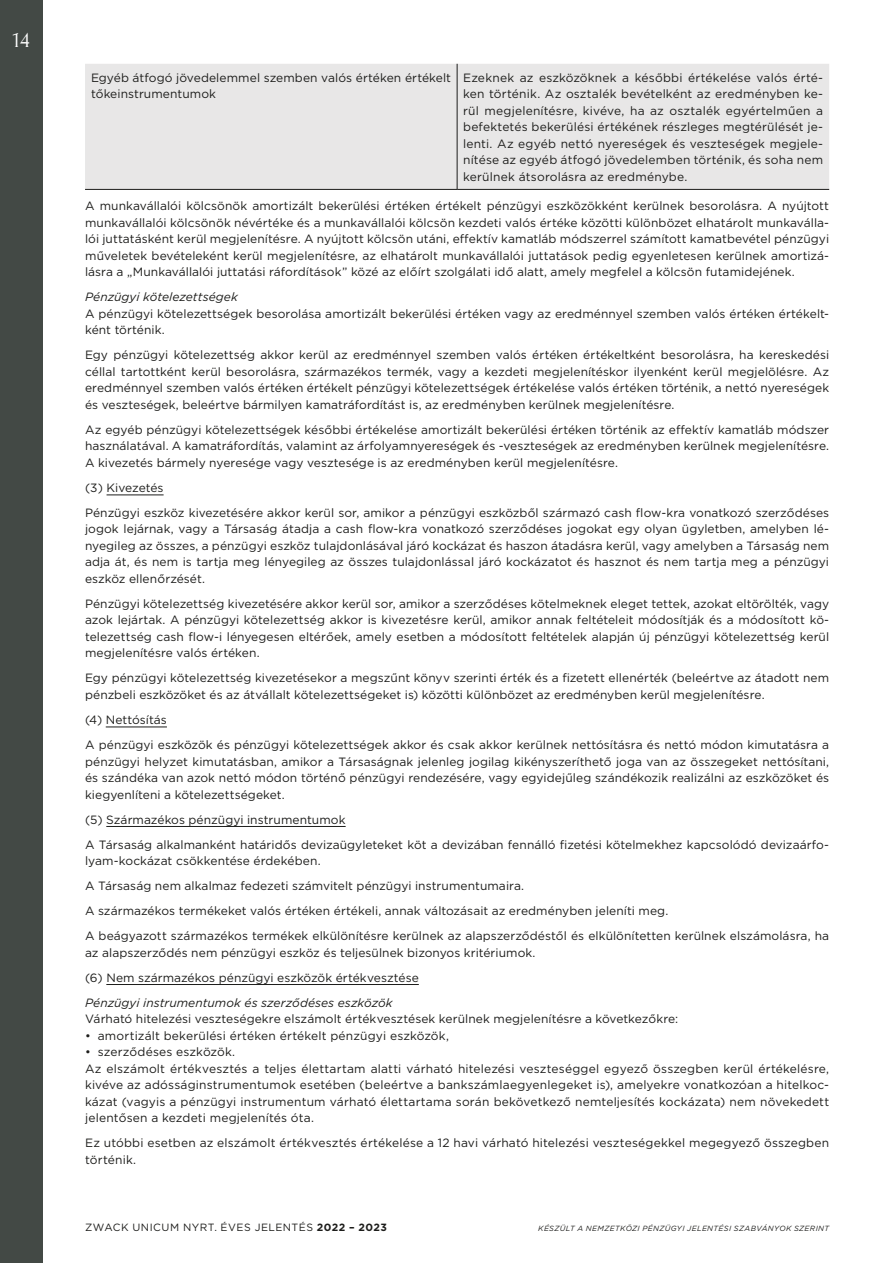
<style>
.page{position:relative;width:893px;height:1263px;background:#fff}
.page>*{position:absolute;margin:0;border:0;box-sizing:border-box;transform-origin:0 0}
.t1{font:22.5px "Forum";color:#fff}
.t2{font:12px/16.5px "Gotham";letter-spacing:.005em;color:#1d1d1b}
.t3{font:italic 12px "Gotham";letter-spacing:.005em;color:#1d1d1b}
.t4{font:10.5px "Gotham";letter-spacing:.05em;color:#1d1d1b}
.t5{font:italic 7.5px "Gotham";letter-spacing:.05em;color:#1d1d1b}
.s1{font-weight:700}
</style>
<div class="page">
<div style="left:0;top:0;width:43px;height:1263px;background:#434945"></div>
<hr style="left:107px;top:494px;width:57px;height:1px;background:#1d1d1b">
<hr style="left:106px;top:726px;width:61px;height:1px;background:#1d1d1b">
<hr style="left:106px;top:826px;width:240px;height:1px;background:#1d1d1b">
<hr style="left:106px;top:984px;width:313px;height:1px;background:#1d1d1b">
<div style="left:85px;top:64px;width:744px;height:125px;background:#e8e7e7"></div>
<hr style="left:85px;top:189px;width:372px;height:1px;background:#1d1d1b">
<hr style="left:457px;top:189px;width:372px;height:1px;background:#1d1d1b">
<hr style="left:457px;top:64px;width:1px;height:125px;background:#1d1d1b">
<h1 class="t1" style="left:13px;top:28px;width:18px">14</h1>
<p class="t2" style="left:91px;top:69px;width:362px">Egyéb átfogó jövedelemmel szemben valós értéken értékelt tőkeinstrumentumok</p>
<p class="t2" style="left:463px;top:69px;width:362px;text-align:justify">Ezeknek az eszközöknek a későbbi értékelése valós érté&shy;ken történik. Az osztalék bevételként az eredményben ke&shy;rül megjelenítésre, kivéve, ha az osztalék egyértelműen a befektetés bekerülési értékének részleges megtérülését je&shy;lenti. Az egyéb nettó nyereségek és veszteségek megjele&shy;nítése az egyéb átfogó jövedelemben történik, és soha nem kerülnek átsorolásra az eredménybe.</p>
<p class="t2" style="left:85px;top:198px;width:746px;text-align:justify">A munkavállalói kölcsönök amortizált bekerülési értéken értékelt pénzügyi eszközökként kerülnek besorolásra. A nyújtott munkavállalói kölcsönök névértéke és a munkavállalói kölcsön kezdeti valós értéke közötti különbözet elhatárolt munkaválla&shy;lói juttatásként kerül megjelenítésre. A nyújtott kölcsön utáni, effektív kamatláb módszerrel számított kamatbevétel pénzügyi műveletek bevételeként kerül megjelenítésre, az elhatárolt munkavállalói juttatások pedig egyenletesen kerülnek amortizá&shy;lásra a „Munkavállalói juttatási ráfordítások” közé az előírt szolgálati idő alatt, amely megfelel a kölcsön futamidejének.</p>
<p class="t3" style="left:85px;top:289px;width:154px">Pénzügyi kötelezettségek</p>
<p class="t2" style="left:85px;top:305px;width:746px">A pénzügyi kötelezettségek besorolása amortizált bekerülési értéken vagy az eredménnyel szemben valós értéken értékelt&shy;ként történik.</p>
<p class="t2" style="left:85px;top:347px;width:746px;text-align:justify">Egy pénzügyi kötelezettség akkor kerül az eredménnyel szemben valós értéken értékeltként besorolásra, ha kereskedési céllal tartottként kerül besorolásra, származékos termék, vagy a kezdeti megjelenítéskor ilyenként kerül megjelölésre. Az eredménnyel szemben valós értéken értékelt pénzügyi kötelezettségek értékelése valós értéken történik, a nettó nyereségek és veszteségek, beleértve bármilyen kamatráfordítást is, az eredményben kerülnek megjelenítésre.</p>
<p class="t2" style="left:85px;top:421px;width:746px;text-align:justify">Az egyéb pénzügyi kötelezettségek későbbi értékelése amortizált bekerülési értéken történik az effektív kamatláb módszer használatával. A kamatráfordítás, valamint az árfolyamnyereségek és -veszteségek az eredményben kerülnek megjelenítésre.<br>A kivezetés bármely nyeresége vagy vesztesége is az eredményben kerül megjelenítésre.</p>
<p class="t2" style="left:85px;top:475px;width:746px;line-height:25px">(3) Kivezetés<br>Pénzügyi eszköz kivezetésére akkor kerül sor, amikor a pénzügyi eszközből származó cash flow-kra vonatkozó szerződéses</p>
<p class="t2" style="left:85px;top:521px;width:746px;text-align:justify">jogok lejárnak, vagy a Társaság átadja a cash flow-kra vonatkozó szerződéses jogokat egy olyan ügyletben, amelyben lé&shy;nyegileg az összes, a pénzügyi eszköz tulajdonlásával járó kockázat és haszon átadásra kerül, vagy amelyben a Társaság nem adja át, és nem is tartja meg lényegileg az összes tulajdonlással járó kockázatot és hasznot és nem tartja meg a pénzügyi eszköz ellenőrzését.</p>
<p class="t2" style="left:85px;top:595px;width:746px;text-align:justify">Pénzügyi kötelezettség kivezetésére akkor kerül sor, amikor a szerződéses kötelmeknek eleget tettek, azokat eltörölték, vagy azok lejártak. A pénzügyi kötelezettség akkor is kivezetésre kerül, amikor annak feltételeit módosítják és a módosított kö&shy;telezettség cash flow-i lényegesen eltérőek, amely esetben a módosított feltételek alapján új pénzügyi kötelezettség kerül megjelenítésre valós értéken.</p>
<p class="t2" style="left:85px;top:670px;width:746px">Egy pénzügyi kötelezettség kivezetésekor a megszűnt könyv szerinti érték és a fizetett ellenérték (beleértve az átadott nem pénzbeli eszközöket és az átvállalt kötelezettségeket is) közötti különbözet az eredményben kerül megjelenítésre.</p>
<p class="t2" style="left:85px;top:707px;width:746px;line-height:25px">(4) Nettósítás<br>A pénzügyi eszközök és pénzügyi kötelezettségek akkor és csak akkor kerülnek nettósításra és nettó módon kimutatásra a</p>
<p class="t2" style="left:85px;top:753px;width:746px;text-align:justify">pénzügyi helyzet kimutatásban, amikor a Társaságnak jelenleg jogilag kikényszeríthető joga van az összegeket nettósítani, és szándéka van azok nettó módon történő pénzügyi rendezésére, vagy egyidejűleg szándékozik realizálni az eszközöket és kiegyenlíteni a kötelezettségeket.</p>
<p class="t2" style="left:85px;top:806px;width:746px;line-height:25px">(5) Származékos pénzügyi instrumentumok<br>A Társaság alkalmanként határidős devizaügyleteket köt a devizában fennálló fizetési kötelmekhez kapcsolódó devizaárfo-</p>
<p class="t2" style="left:85px;top:848px;width:746px;line-height:25px">lyam-kockázat csökkentése érdekében.<br>A Társaság nem alkalmaz fedezeti számvitelt pénzügyi instrumentumaira.<br>A származékos termékeket valós értéken értékeli, annak változásait az eredményben jeleníti meg.<br>A beágyazott származékos termékek elkülönítésre kerülnek az alapszerződéstől és elkülönítetten kerülnek elszámolásra, ha</p>
<p class="t2" style="left:85px;top:939px;width:452px;line-height:25px">az alapszerződés nem pénzügyi eszköz és teljesülnek bizonyos kritériumok. (6) Nem származékos pénzügyi eszközök értékvesztése</p>
<p class="t3" style="left:85px;top:995px;width:309px">Pénzügyi instrumentumok és szerződéses eszközök</p>
<p class="t2" style="left:85px;top:1010px;width:595px">Várható hitelezési veszteségekre elszámolt értékvesztések kerülnek megjelenítésre a következőkre:</p>
<p class="t2" style="left:85px;top:1027px;width:365px">• amortizált bekerülési értéken értékelt pénzügyi eszközök,</p>
<p class="t2" style="left:85px;top:1043px;width:746px">• szerződéses eszközök.<br>Az elszámolt értékvesztés a teljes élettartam alatti várható hitelezési veszteséggel egyező összegben kerül értékelésre, kivéve az adósságinstrumentumok esetében (beleértve a bankszámlaegyenlegeket is), amelyekre vonatkozóan a hitelkoc&shy;kázat (vagyis a pénzügyi instrumentum várható élettartama során bekövetkező nemteljesítés kockázata) nem növekedett jelentősen a kezdeti megjelenítés óta.</p>
<p class="t2" style="left:85px;top:1134px;width:746px">Ez utóbbi esetben az elszámolt értékvesztés értékelése a 12 havi várható hitelezési veszteségekkel megegyező összegben történik.</p>
<p class="t4" style="left:85px;top:1221px;width:303px">ZWACK UNICUM NYRT. ÉVES JELENTÉS <span class="s1">2022 – 2023</span></p>
<p class="t5" style="left:538px;top:1223px;width:292px">KÉSZÜLT A NEMZETKÖZI PÉNZÜGYI JELENTÉSI SZABVÁNYOK SZERINT</p>
</div>
